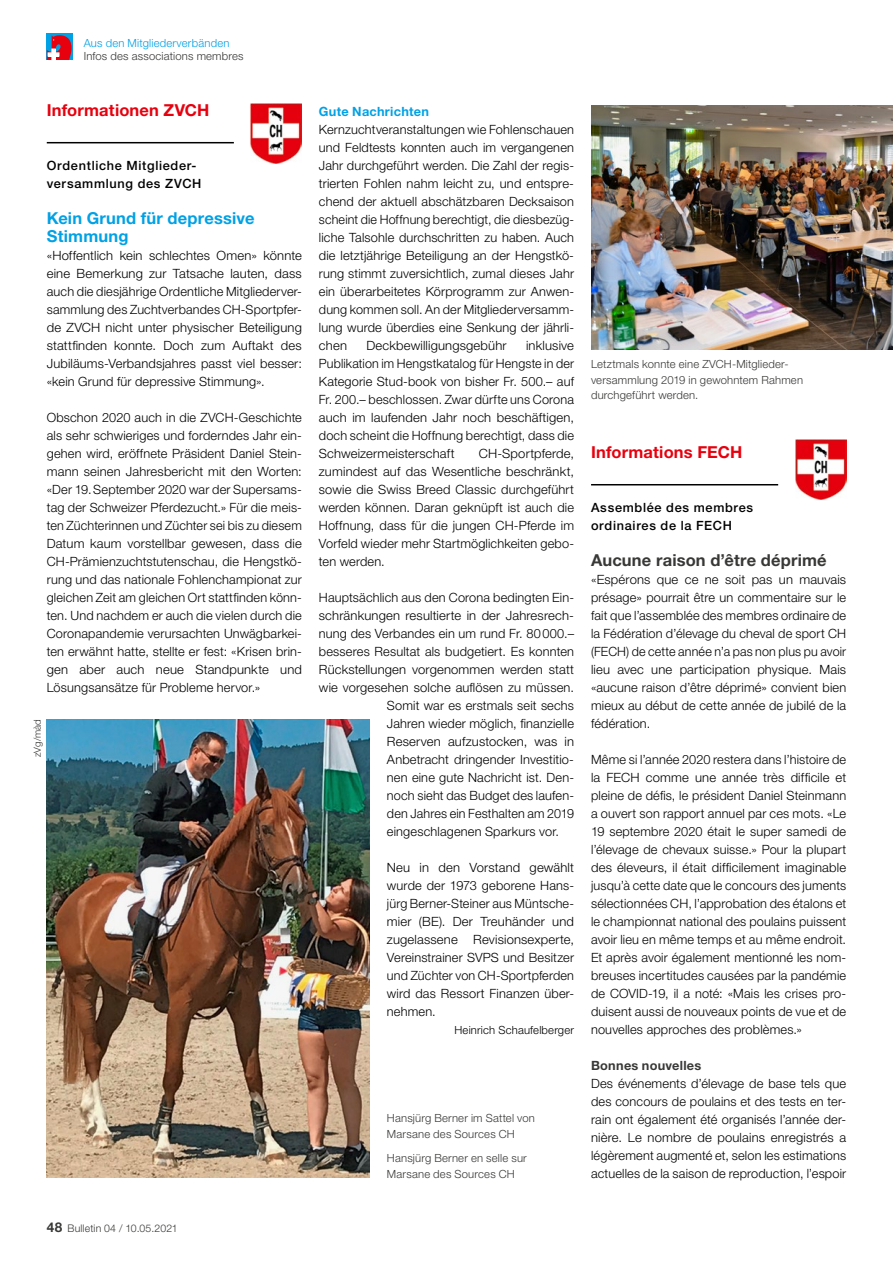
<style>
.page{position:relative;width:893px;height:1263px;background:#fff}
.page>*{position:absolute;margin:0;border:0;box-sizing:border-box;transform-origin:0 0}
.t1{font:700 16.5px "Helvetica Neue LT Std";letter-spacing:.01em;color:#e7000e}
.t2{font:700 16.5px/18px "Helvetica Neue LT Std";letter-spacing:.01em;color:#00a1e5}
.t3{font:700 16.5px "Helvetica Neue LT Std";letter-spacing:.01em;color:#383937}
.t4{font:300 12.75px/18px "Helvetica Neue LT Std";letter-spacing:.015em;color:#000;text-align:justify}
.t5{font:500 12.75px/18px "Helvetica Neue LT Std";letter-spacing:.055em;color:#000}
.t6{font:700 12.75px "Helvetica Neue LT Std";letter-spacing:.02em;color:#00a1e5}
.t7{font:700 12.75px "Helvetica Neue LT Std";letter-spacing:.02em;color:#383937}
.t8{font:300 11.25px/15.8px "Helvetica Neue LT Std";letter-spacing:.015em;color:#383937}
.t9{font:300 11.25px "Helvetica Neue LT Std";letter-spacing:.02em;color:#00a1e5}
.t10{font:300 11.25px "Helvetica Neue LT Std";letter-spacing:.02em;color:#000}
.t11{font:300 10.5px "Helvetica Neue LT Std";letter-spacing:.015em;color:#383937}
.t12{font:300 9.75px "Helvetica Neue LT Std";color:#383937}
.s1{font-weight:700;font-size:13.5px}
</style>
<div class="page">
<div style="left:47px;top:34px;width:26px;height:26px;background:#00a1e5"></div>
<svg style="left:47px;top:35px;width:25px;height:25px"></svg>
<hr style="left:47px;top:142px;width:187px;height:1px;background:#000">
<hr style="left:591px;top:484px;width:187px;height:1px;background:#000">
<img style="left:251px;top:104px;width:51px;height:60px">
<img style="left:795px;top:440px;width:51px;height:60px">
<img style="left:591px;top:105px;width:302px;height:245px">
<img style="left:47px;top:719px;width:323px;height:459px">
<p class="t9" style="left:84px;top:36px;width:147px">Aus den Mitgliederverbänden</p>
<p class="t8" style="left:84px;top:48px;width:161px">Infos des associations membres</p>
<p class="t1" style="left:47px;top:100px;width:164px">Informationen ZVCH</p>
<p class="t5" style="left:47px;top:156px;width:156px">Ordentliche Mitglieder&shy;versammlung des ZVCH</p>
<p class="t2" style="left:47px;top:209px;width:209px">Kein Grund für depressive<br>Stimmung</p>
<p class="t4" style="left:47px;top:246px;width:257px">«Hoffentlich kein schlechtes Omen» könnte eine Bemerkung zur Tatsache lauten, dass auch die diesjährige Ordentliche Mitgliederver&shy;sammlung des Zuchtverbandes CH-Sportpfer&shy;de ZVCH nicht unter physischer Beteiligung stattfinden konnte. Doch zum Auftakt des Jubiläums-Verbandsjahres passt viel besser: «kein Grund für depressive Stimmung».</p>
<p class="t4" style="left:47px;top:408px;width:257px">Obschon 2020 auch in die ZVCH-Geschichte als sehr schwieriges und forderndes Jahr ein&shy;gehen wird, eröffnete Präsident Daniel Stein&shy;mann seinen Jahresbericht mit den Worten: «Der 19.September 2020 war der Supersams&shy;tag der Schweizer Pferdezucht.» Für die meis&shy;ten Züchterinnen und Züchter sei bis zu diesem Datum kaum vorstellbar gewesen, dass die CH-Prämienzuchtstutenschau, die Hengstkö&shy;rung und das nationale Fohlenchampionat zur gleichen Zeit am gleichen Ort stattfinden könn&shy;ten. Und nachdem er auch die vielen durch die Coronapandemie verursachten Unwägbarkei&shy;ten erwähnt hatte, stellte er fest: «Krisen brin&shy;gen aber auch neue Standpunkte und Lösungsansätze für Probleme hervor.»</p>
<p class="t12" style="left:32px;top:757px;width:40px;rotate:-90deg">zVg/màd</p>
<p class="t11" style="left:47px;top:1222px;width:133px"><span class="s1">48</span> Bulletin 04 / 10.05.2021</p>
<p class="t6" style="left:319px;top:103px;width:112px">Gute Nachrichten</p>
<p class="t4" style="left:319px;top:120px;width:257px">Kernzuchtveranstaltungen wie Fohlenschauen und Feldtests konnten auch im vergangenen Jahr durchgeführt werden. Die Zahl der regis&shy;trierten Fohlen nahm leicht zu, und entspre&shy;chend der aktuell abschätzbaren Decksaison scheint die Hoffnung berechtigt, die diesbezüg&shy;liche Talsohle durchschritten zu haben. Auch die letztjährige Beteiligung an der Hengstkö&shy;rung stimmt zuversichtlich, zumal dieses Jahr ein überarbeitetes Körprogramm zur Anwen&shy;dung kommen soll. An der Mitgliederversamm&shy;lung wurde überdies eine Senkung der jährli&shy;chen</p>
<p class="t4" style="left:319px;top:336px;width:257px;text-indent:207px">inklusive Publikation im Hengstkatalog für Hengste in der Kategorie Stud-book von bisher Fr. 500.– auf Fr. 200.– beschlossen. Zwar dürfte uns Corona auch im laufenden Jahr noch beschäftigen, doch scheint die Hoffnung berechtigt, dass die Schweizermeisterschaft</p>
<p class="t4" style="left:366px;top:336px;width:142px">Deckbewilligungsgebühr</p>
<p class="t4" style="left:319px;top:444px;width:257px;text-indent:160px">CH-Sportpferde, zumindest auf das Wesentliche beschränkt, sowie die Swiss Breed Classic durchgeführt werden können. Daran geknüpft ist auch die Hoffnung, dass für die jungen CH-Pferde im Vorfeld wieder mehr Startmöglichkeiten gebo&shy;ten werden.</p>
<p class="t4" style="left:319px;top:588px;width:257px">Hauptsächlich aus den Corona bedingten Ein-</p>
<p class="t4" style="left:319px;top:606px;width:257px">schränkungen resultierte in der Jahresrech-</p>
<p class="t4" style="left:319px;top:624px;width:257px">nung des Verbandes ein um rund Fr. 80000.–</p>
<p class="t4" style="left:319px;top:642px;width:257px">besseres Resultat als budgetiert. Es konnten</p>
<p class="t4" style="left:319px;top:660px;width:257px">Rückstellungen vorgenommen werden statt</p>
<p class="t4" style="left:319px;top:678px;width:257px">wie vorgesehen solche auflösen zu müssen.</p>
<p class="t4" style="left:387px;top:696px;width:189px">Somit war es erstmals seit sechs</p>
<p class="t4" style="left:387px;top:714px;width:189px">Jahren wieder möglich, finanzielle</p>
<p class="t4" style="left:387px;top:732px;width:189px">Reserven aufzustocken, was in</p>
<p class="t4" style="left:387px;top:750px;width:189px">Anbetracht dringender Investitio-</p>
<p class="t4" style="left:387px;top:768px;width:189px">nen eine gute Nachricht ist. Den-</p>
<p class="t4" style="left:387px;top:786px;width:189px">noch sieht das Budget des laufen-</p>
<p class="t4" style="left:387px;top:804px;width:189px">den Jahres ein Festhalten am 2019</p>
<p class="t4" style="left:387px;top:822px;width:174px">eingeschlagenen Sparkurs vor.</p>
<p class="t4" style="left:387px;top:858px;width:189px">Neu in den Vorstand gewählt wurde der 1973 geborene Hans&shy;jürg Berner-Steiner aus Müntsche&shy;mier (BE). Der Treuhänder und zugelassene Revisionsexperte, Vereinstrainer SVPS und Besitzer und Züchter von CH-Sportpferden wird das Ressort Finanzen über&shy;nehmen.</p>
<p class="t10" style="left:454px;top:1023px;width:121px">Heinrich Schaufelberger</p>
<p class="t8" style="left:387px;top:1110px;width:150px">Hansjürg Berner im Sattel von<br>Marsane des Sources CH</p>
<p class="t8" style="left:387px;top:1150px;width:141px">Hansjürg Berner en selle sur<br>Marsane des Sources CH</p>
<p class="t8" style="left:591px;top:356px;width:214px">Letztmals konnte eine ZVCH-Mitglieder&shy;versammlung 2019 in gewohntem Rahmen durchgeführt werden.</p>
<p class="t1" style="left:591px;top:442px;width:153px">Informations FECH</p>
<p class="t5" style="left:591px;top:498px;width:164px">Assemblée des membres ordinaires de la FECH</p>
<p class="t3" style="left:591px;top:550px;width:237px">Aucune raison d’être déprimé</p>
<p class="t4" style="left:591px;top:570px;width:257px">«Espérons que ce ne soit pas un mauvais présage» pourrait être un commentaire sur le fait que l’assemblée des membres ordinaire de la Fédération d’élevage du cheval de sport CH (FECH) de cette année n’a pas non plus pu avoir lieu avec une participation physique. Mais «aucune raison d’être déprimé» convient bien mieux au début de cette année de jubilé de la fédération.</p>
<p class="t4" style="left:591px;top:750px;width:257px">Même si l’année 2020 restera dans l’histoire de la FECH comme une année très difficile et pleine de défis, le président Daniel Steinmann a ouvert son rapport annuel par ces mots. «Le 19 septembre 2020 était le super samedi de l’élevage de chevaux suisse.» Pour la plupart des éleveurs, il était difficilement imaginable jusqu’à cette date que le concours des juments sélectionnées CH, l’approbation des étalons et le championnat national des poulains puissent avoir lieu en même temps et au même endroit.<br>Et après avoir également mentionné les nom&shy;breuses incertitudes causées par la pandémie de COVID-19, il a noté: «Mais les crises pro&shy;duisent aussi de nouveaux points de vue et de nouvelles approches des problèmes.»</p>
<p class="t7" style="left:591px;top:1057px;width:112px">Bonnes nouvelles</p>
<p class="t4" style="left:591px;top:1074px;width:257px">Des événements d’élevage de base tels que des concours de poulains et des tests en ter&shy;rain ont également été organisés l’année der&shy;nière. Le nombre de poulains enregistrés a légèrement augmenté et, selon les estimations actuelles de la saison de reproduction, l’espoir</p>
</div>
